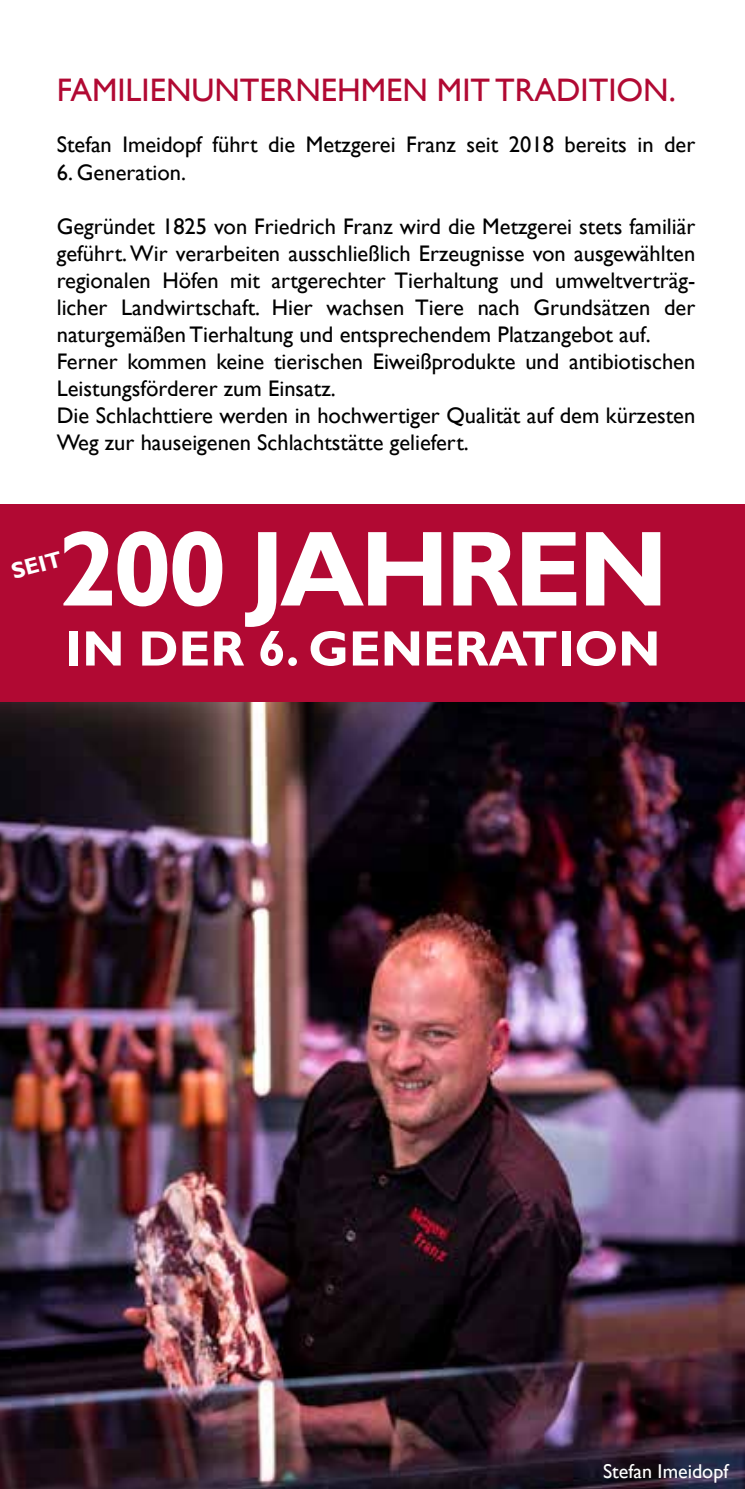
<style>
.page{position:relative;width:745px;height:1489px;background:#fff}
.page>*{position:absolute;margin:0;border:0;box-sizing:border-box;transform-origin:0 0}
.t1{font:700 107.5px "Gill Sans";letter-spacing:-.04em;color:#fff}
.t2{font:700 50px "Gill Sans";color:#fff}
.t3{font:32.5px "Gill Sans";color:#b10933}
.t4{font:22.5px/27px "Gill Sans";color:#000}
.t5{font:700 22.5px "Gill Sans";color:#fff}
.t6{font:20px "Gill Sans";color:#fff}
</style>
<div class="page">
<img style="left:0;top:702px;width:744px;height:786px">
<div style="left:0;top:504px;width:744px;height:198px;background:#b10933"></div>
<img style="left:744px;top:703px;width:1px;height:261px">
<h3 class="t3" style="left:57px;top:72px;width:620px">FAMILIENUNTERNEHMEN MIT TRADITION.</h3>
<p class="t4" style="left:57px;top:132px;width:639px">Stefan Imeidopf führt die Metzgerei Franz seit 2018 bereits in der</p>
<p class="t4" style="left:57px;top:159px;width:131px">6. Generation.</p>
<p class="t4" style="left:57px;top:213px;width:639px">Gegründet 1825 von Friedrich Franz wird die Metzgerei stets familiär geführt. Wir verarbeiten ausschließlich Erzeugnisse von ausgewählten regionalen Höfen mit artgerechter Tierhaltung und umweltverträg&shy;licher Landwirtschaft. Hier wachsen Tiere nach Grundsätzen der naturgemäßen Tierhaltung und entsprechendem Platzangebot auf.<br>Ferner kommen keine tierischen Eiweißprodukte und antibiotischen Leistungsförderer zum Einsatz.<br>Die Schlachttiere werden in hochwertiger Qualität auf dem kürzesten Weg zur hauseigenen Schlachtstätte geliefert.</p>
<h1 class="t1" style="left:58px;top:504px;width:612px">200 JAHREN</h1>
<h2 class="t2" style="left:66px;top:618px;width:596px">IN DER 6. GENERATION</h2>
<p class="t5" style="left:8px;top:558px;width:53px;rotate:-15deg">SEIT</p>
<p class="t6" style="left:602px;top:1459px;width:127px">Stefan Imeidopf</p>
</div>
